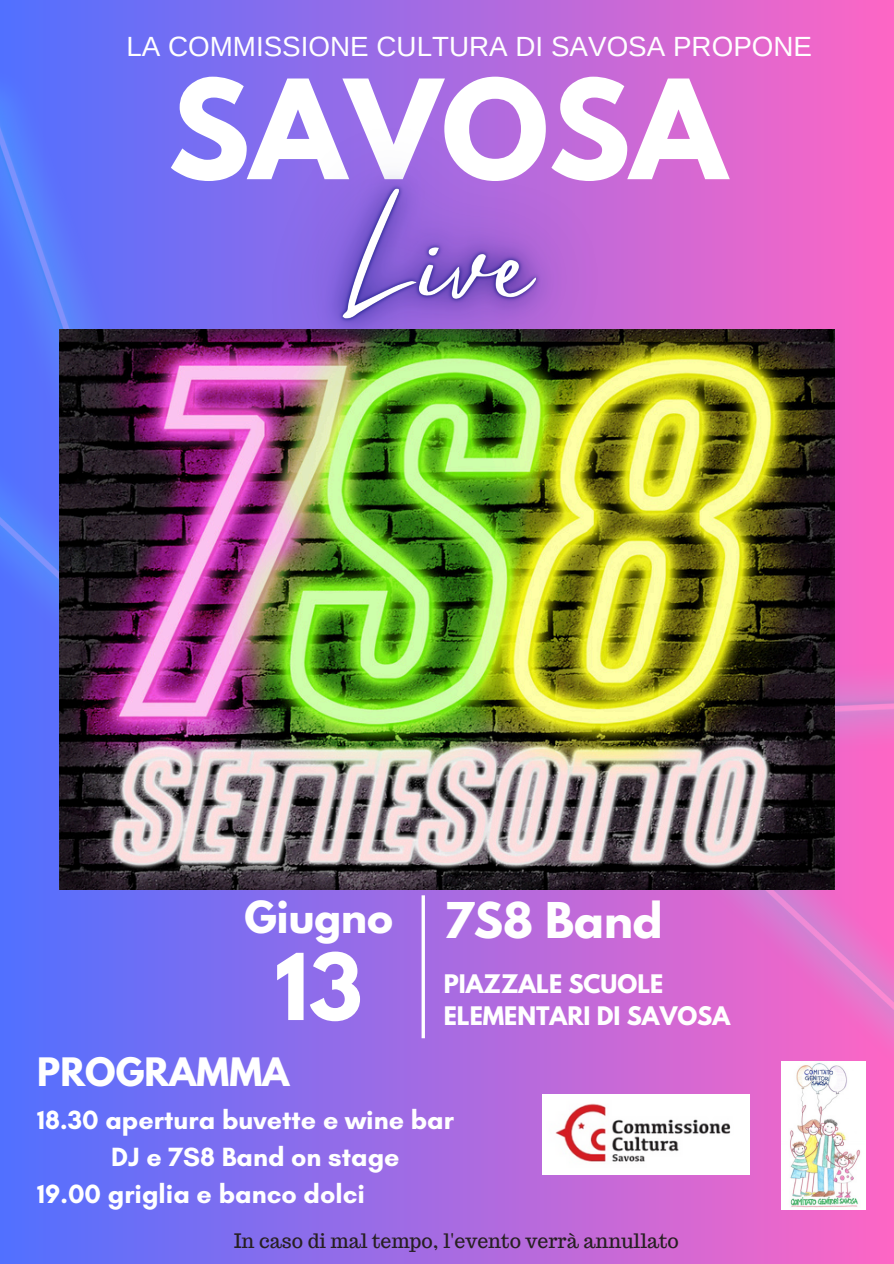
<style>
.page{position:relative;width:894px;height:1264px;background:#fff}
.page>*{position:absolute;margin:0;border:0;box-sizing:border-box;transform-origin:0 0}
.t1{font:700 121.95px "League Spartan";color:#fff}
.t2{font:700 81.45px "League Spartan";color:#fff}
.t3{font:700 43.65px "League Spartan";color:#fff}
.t4{font:700 39.15px "League Spartan";color:#fff}
.t5{font:700 34.65px "League Spartan";color:#fff}
.t6{font:27.75px "Arimo";color:#fff}
.t7{font:700 26.85px "Glacial Indifference";color:#fff}
.t8{font:700 22.65px/31.5px "League Spartan";color:#fff}
.t9{font:19.5px "Trocchi";color:#261f21}
</style>
<div class="page">
<div style="left:0;top:0;width:893px;height:1263px;background:linear-gradient(to right,#5170ff,#fd66c4)"></div>
<img style="left:0;top:64px;width:190px;height:691px">
<img style="left:536px;top:654px;width:357px;height:609px">
<img style="left:60px;top:330px;width:774px;height:559px">
<svg style="left:421px;top:895px;width:4px;height:143px"></svg>
<img style="left:543px;top:1094px;width:205px;height:80px">
<img style="left:780px;top:1061px;width:85px;height:148px">
<img style="left:190px;top:23px;width:498px;height:481px">
<p class="t6" style="left:126px;top:31px;width:687px">LA COMMISSIONE CULTURA DI SAVOSA PROPONE</p>
<p class="t1" style="left:168px;top:69px;width:559px">SAVOSA</p>
<h5 class="t4" style="left:244px;top:898px;width:150px">Giugno</h5>
<p class="t2" style="left:275px;top:946px;width:89px">13</p>
<p class="t5" style="left:37px;top:1054px;width:254px">PROGRAMMA</p>
<p class="t7" style="left:37px;top:1103px;width:418px">18.30 apertura buvette e wine bar</p>
<p class="t7" style="left:111px;top:1140px;width:290px">DJ e 7S8 Band on stage</p>
<p class="t7" style="left:37px;top:1177px;width:329px">19.00 griglia e banco dolci</p>
<h4 class="t3" style="left:443px;top:899px;width:220px">7S8 Band</h4>
<h3 class="t8" style="left:443px;top:971px;width:288px">PIAZZALE SCUOLE<br>ELEMENTARI DI SAVOSA</h3>
<p class="t9" style="left:234px;top:1227px;width:446px">In caso di mal tempo, l'evento verrà annullato</p>
</div>
